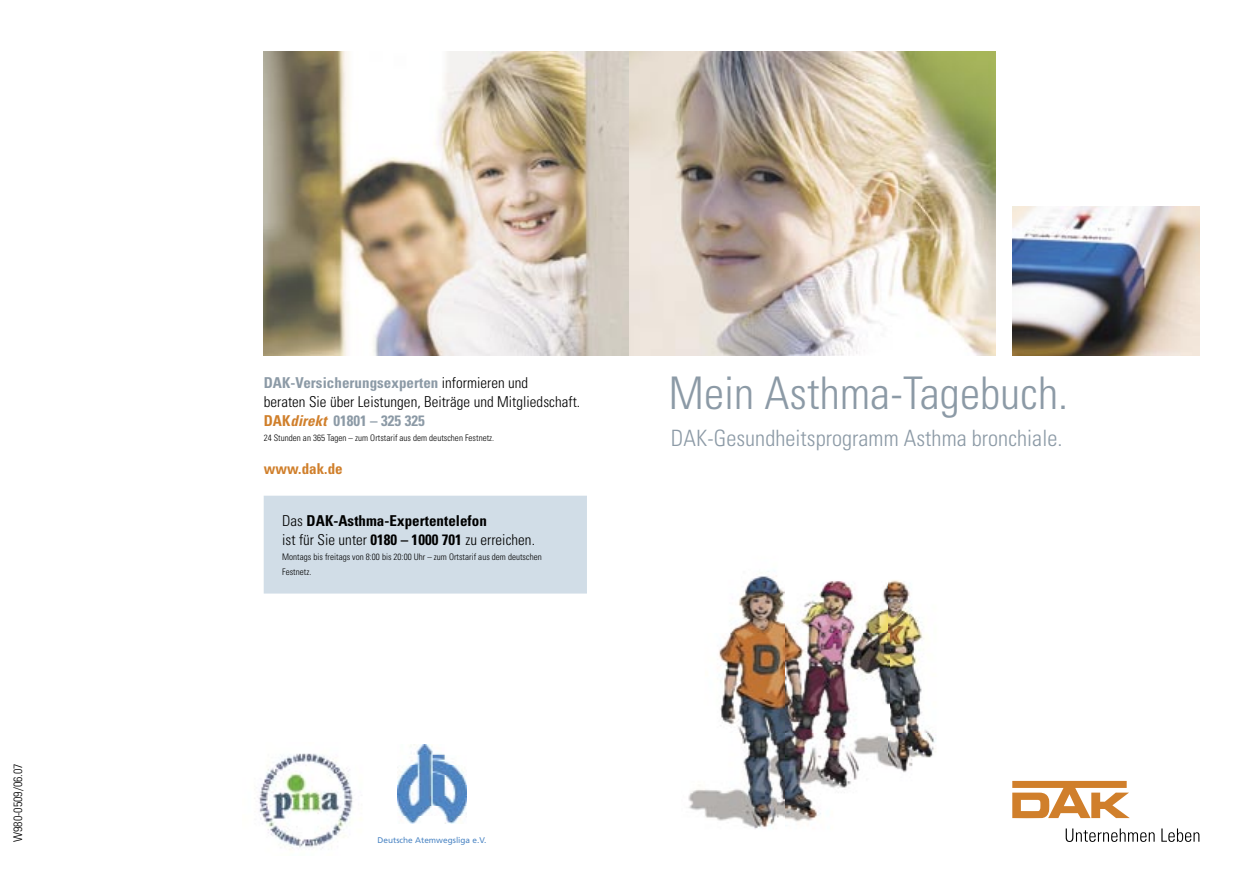
<style>
.page{position:relative;width:1259px;height:893px;background:#fff}
.page>*{position:absolute;margin:0;border:0;box-sizing:border-box;transform-origin:0 0}
.t1{font:300 condensed 45px "Univers";letter-spacing:.005em;color:#8c9aa6}
.t2{font:300 condensed 22.5px "Univers";letter-spacing:.005em;color:#8c9aa6}
.t3{font:300 condensed 15px/18.8px "Univers";letter-spacing:.005em;color:#000}
.t4{font:700 condensed 15px/18.8px "Univers";letter-spacing:.005em;color:#000}
.t5{font:700 condensed 15px "Univers";letter-spacing:.005em;color:#d07f2b}
.t6{font:300 condensed 12px "Univers";color:#000}
.t7{font:300 condensed 9px/15px "Univers";letter-spacing:.005em;color:#000}
.t8{font:8.25px "Frutiger";color:#4d86c4}
.s1{font-weight:700;color:#8c9aa6}
.s2{font-weight:700;color:#d07f2b}
.s3{font-weight:700;font-style:italic;color:#d07f2b}
.s4{font-weight:300}
</style>
<div class="page">
<img style="left:1012px;top:206px;width:187px;height:149px">
<img style="left:264px;top:51px;width:731px;height:304px">
<svg style="left:1065px;top:828px;width:89px;height:14px"></svg>
<svg style="left:1161px;top:828px;width:38px;height:14px"></svg>
<svg style="left:1012px;top:781px;width:117px;height:37px"></svg>
<div style="left:264px;top:496px;width:323px;height:98px;background:#d1dde7"></div>
<img style="left:688px;top:571px;width:248px;height:258px">
<img style="left:397px;top:745px;width:69px;height:78px">
<img style="left:254px;top:753px;width:99px;height:97px">
<h3 class="t6" style="left:11px;top:842px;width:80px;rotate:-90deg">W980-0509/06.07</h3>
<h3 class="t3" style="left:264px;top:373px;width:318px"><span class="s1">DAK-Versicherungsexperten</span> informieren und<br>beraten Sie über Leistungen, Beiträge und Mitgliedschaft.<br><span class="s2">DAK</span><span class="s3">direkt</span> <span class="s1">01801 – 325 325</span></h3>
<p class="t7" style="left:264px;top:430px;width:232px">24 Stunden an 365 Tagen – zum Ortstarif aus dem deutschen Festnetz.</p>
<h3 class="t5" style="left:264px;top:460px;width:81px">www.dak.de</h3>
<h3 class="t4" style="left:282px;top:511px;width:254px"><span class="s4">Das</span> DAK-Asthma-Expertentelefon<br><span class="s4">ist für Sie unter</span> 0180 – 1000 701 <span class="s4">zu erreichen.</span></h3>
<p class="t7" style="left:282px;top:549px;width:261px">Montags bis freitags von 8:00 bis 20:00 Uhr – zum Ortstarif aus dem deutschen<br>Festnetz.</p>
<h1 class="t1" style="left:669px;top:366px;width:401px">Mein Asthma-Tagebuch.</h1>
<h2 class="t2" style="left:671px;top:425px;width:393px">DAK-Gesundheitsprogramm Asthma bronchiale.</h2>
<p class="t8" style="left:377px;top:835px;width:110px">Deutsche Atemwegsliga e.V.</p>
</div>
